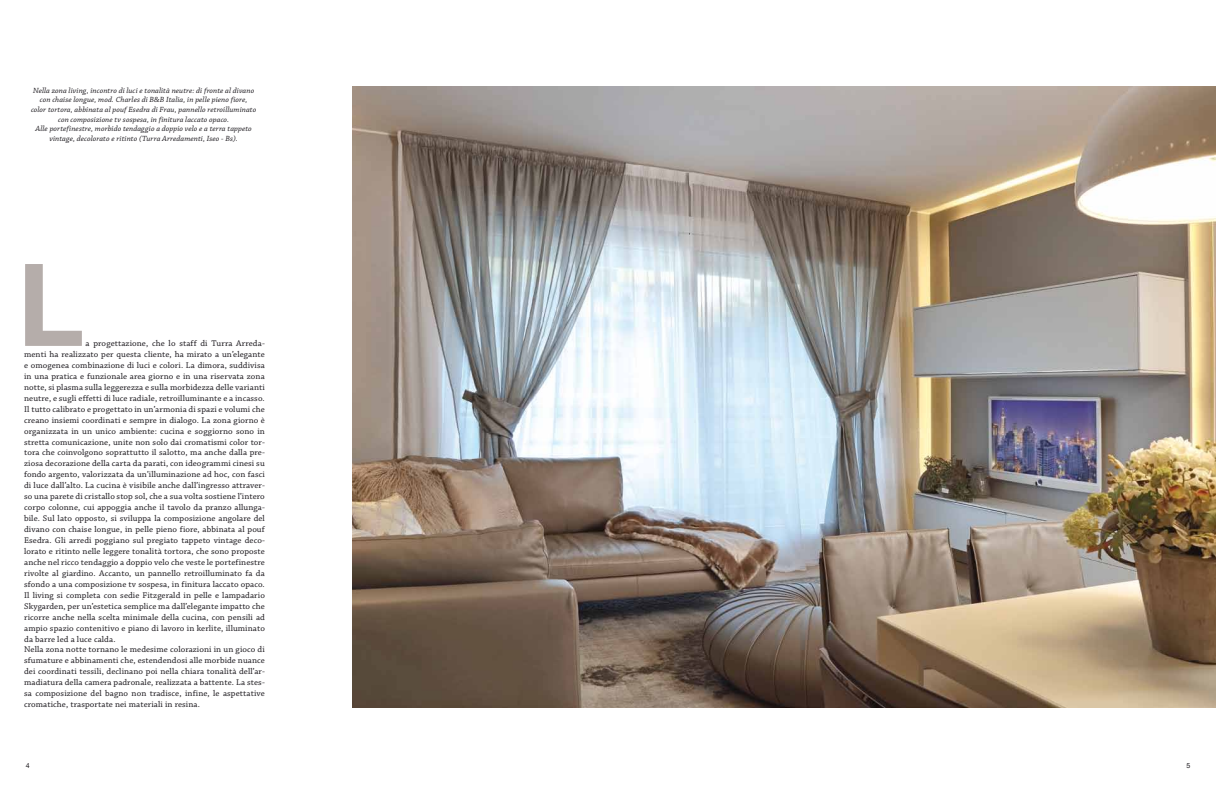
<style>
.page{position:relative;width:1216px;height:794px;background:#fff}
.page>*{position:absolute;margin:0;border:0;box-sizing:border-box;transform-origin:0 0}
.t1{font:700 114.62px "Helvetica Neue LT Std";color:#b5adaa}
.t2{font:8.75px/10.9px "Chaparral Pro";letter-spacing:.01em;color:#1a171c}
.t3{font:italic 7.88px/9.6px "Chaparral Pro";letter-spacing:.01em;color:#1a171c;text-align:center}
.t4{font:7px "Helvetica Neue";color:#1a171c}
</style>
<div class="page">
<img style="left:352px;top:87px;width:863px;height:620px">
<p class="t3" style="left:31px;top:86px;width:227px">Nella zona living, incontro di luci e tonalità neutre: di fronte al divano con chaise longue, mod. Charles di B&amp;B Italia, in pelle pieno fiore,<br>color tortora, abbinata al pouf Esedra di Frau, pannello retroilluminato con composizione tv sospesa, in finitura laccato opaco.<br>Alle portefinestre, morbido tendaggio a doppio velo e a terra tappeto vintage, decolorato e ritinto (Turra Arredamenti, Iseo - Bs).</p>
<h1 class="t1" style="left:17px;top:234px;width:68px">L</h1>
<p class="t2" style="left:24px;top:338px;width:242px;text-indent:61px">a progettazione, che lo staff di Turra Arreda&shy;menti ha realizzato per questa cliente, ha mirato a un’elegante e omogenea combinazione di luci e colori. La dimora, suddivisa in una pratica e funzionale area giorno e in una riservata zona notte, si plasma sulla leggerezza e sulla morbidezza delle varianti neutre, e sugli effetti di luce radiale, retroilluminante e a incasso.<br>Il tutto calibrato e progettato in un’armonia di spazi e volumi che creano insiemi coordinati e sempre in dialogo. La zona giorno è organizzata in un unico ambiente: cucina e soggiorno sono in stretta comunicazione, unite non solo dai cromatismi color tor&shy;tora che coinvolgono soprattutto il salotto, ma anche dalla pre&shy;ziosa decorazione della carta da parati, con ideogrammi cinesi su fondo argento, valorizzata da un’illuminazione ad hoc, con fasci di luce dall’alto. La cucina è visibile anche dall’ingresso attraver&shy;so una parete di cristallo stop sol, che a sua volta sostiene l’intero corpo colonne, cui appoggia anche il tavolo da pranzo allunga&shy;bile. Sul lato opposto, si sviluppa la composizione angolare del divano con chaise longue, in pelle pieno fiore, abbinata al pouf Esedra. Gli arredi poggiano sul pregiato tappeto vintage deco&shy;lorato e ritinto nelle leggere tonalità tortora, che sono proposte anche nel ricco tendaggio a doppio velo che veste le portefinestre rivolte al giardino. Accanto, un pannello retroilluminato fa da sfondo a una composizione tv sospesa, in finitura laccato opaco.<br>Il living si completa con sedie Fitzgerald in pelle e lampadario Skygarden, per un’estetica semplice ma dall’elegante impatto che ricorre anche nella scelta minimale della cucina, con pensili ad ampio spazio contenitivo e piano di lavoro in kerlite, illuminato da barre led a luce calda.<br>Nella zona notte tornano le medesime colorazioni in un gioco di sfumature e abbinamenti che, estendendosi alle morbide nuance dei coordinati tessili, declinano poi nella chiara tonalità dell’ar&shy;madiatura della camera padronale, realizzata a battente. La stes&shy;sa composizione del bagno non tradisce, infine, le aspettative cromatiche, trasportate nei materiali in resina.</p>
<p class="t4" style="left:26px;top:761px;width:5px">4</p>
<p class="t4" style="left:1186px;top:761px;width:5px">5</p>
</div>
